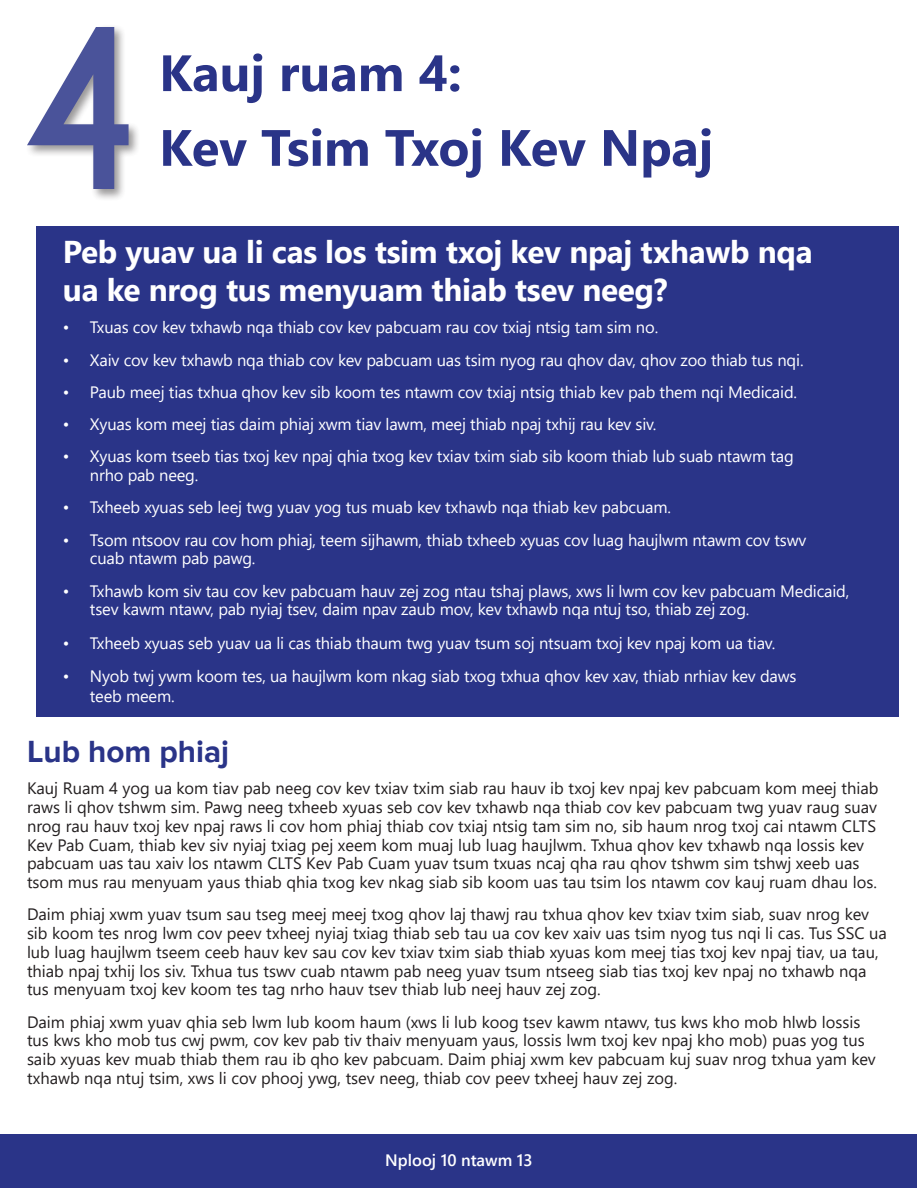
<style>
.page{position:relative;width:918px;height:1188px;background:#fff}
.page>*{position:absolute;margin:0;border:0;box-sizing:border-box;transform-origin:0 0}
.t1{font:700 51px/74.7px "Segoe UI";color:#2a3488}
.t2{font:700 31.5px/37.8px "Segoe UI";letter-spacing:-.01em;color:#fff}
.t3{font:700 31.5px "Proxima Nova";color:#2a3488}
.t4{font:16.5px/18.8px "Segoe UI";color:#231f20}
.t5{font:16.5px/18.8px "Segoe UI";letter-spacing:-.01em;color:#fff}
.t6{font:600 16.5px "Segoe UI";color:#fff}
</style>
<div class="page">
<div style="left:37px;top:227px;width:862px;height:490px;background:#2a3488"></div>
<div style="left:25px;top:24px;width:116px;height:178px;background:#231f20;opacity:.55"></div>
<svg style="left:27px;top:27px;width:102px;height:162px"></svg>
<div style="left:1px;top:1135px;width:916px;height:53px;background:#2a3488"></div>
<h1 class="t1" style="left:159px;top:32px;width:556px">Kauj ruam 4:<br>Kev Tsim Txoj Kev Npaj</h1>
<h2 class="t2" style="left:63px;top:231px;width:751px">Peb yuav ua li cas los tsim txoj kev npaj txhawb nqa ua ke nrog tus menyuam thiab tsev neeg?</h2>
<p class="t5" style="left:63px;top:317px;width:597px">• Txuas cov kev txhawb nqa thiab cov kev pabcuam rau cov txiaj ntsig tam sim no.</p>
<p class="t5" style="left:63px;top:349px;width:742px">• Xaiv cov kev txhawb nqa thiab cov kev pabcuam uas tsim nyog rau qhov dav, qhov zoo thiab tus nqi.</p>
<p class="t5" style="left:63px;top:381px;width:736px">• Paub meej tias txhua qhov kev sib koom tes ntawm cov txiaj ntsig thiab kev pab them nqi Medicaid.</p>
<p class="t5" style="left:63px;top:413px;width:595px">• Xyuas kom meej tias daim phiaj xwm tiav lawm, meej thiab npaj txhij rau kev siv.</p>
<p class="t5" style="left:90px;top:446px;width:705px;text-indent:-27px">• Xyuas kom tseeb tias txoj kev npaj qhia txog kev txiav txim siab sib koom thiab lub suab ntawm tag nrho pab neeg.</p>
<p class="t5" style="left:63px;top:497px;width:610px">• Txheeb xyuas seb leej twg yuav yog tus muab kev txhawb nqa thiab kev pabcuam.</p>
<p class="t5" style="left:90px;top:529px;width:718px;text-indent:-27px">• Tsom ntsoov rau cov hom phiaj, teem sijhawm, thiab txheeb xyuas cov luag haujlwm ntawm cov tswv cuab ntawm pab pawg.</p>
<p class="t5" style="left:90px;top:580px;width:761px;text-indent:-27px">• Txhawb kom siv tau cov kev pabcuam hauv zej zog ntau tshaj plaws, xws li lwm cov kev pabcuam Medicaid, tsev kawm ntawv, pab nyiaj tsev, daim npav zaub mov, kev txhawb nqa ntuj tso, thiab zej zog.</p>
<p class="t5" style="left:63px;top:632px;width:714px">• Txheeb xyuas seb yuav ua li cas thiab thaum twg yuav tsum soj ntsuam txoj kev npaj kom ua tiav.</p>
<p class="t5" style="left:90px;top:665px;width:708px;line-height:19.8px;text-indent:-27px">• Nyob twj ywm koom tes, ua haujlwm kom nkag siab txog txhua qhov kev xav, thiab nrhiav kev daws teeb meem.</p>
<h2 class="t3" style="left:27px;top:734px;width:204px">Lub hom phiaj</h2>
<p class="t4" style="left:27px;top:778px;width:853px">Kauj Ruam 4 yog ua kom tiav pab neeg cov kev txiav txim siab rau hauv ib txoj kev npaj kev pabcuam kom meej thiab raws li qhov tshwm sim. Pawg neeg txheeb xyuas seb cov kev txhawb nqa thiab cov kev pabcuam twg yuav raug suav nrog rau hauv txoj kev npaj raws li cov hom phiaj thiab cov txiaj ntsig tam sim no, sib haum nrog txoj cai ntawm CLTS Kev Pab Cuam, thiab kev siv nyiaj txiag pej xeem kom muaj lub luag haujlwm. Txhua qhov kev txhawb nqa lossis kev pabcuam uas tau xaiv los ntawm CLTS Kev Pab Cuam yuav tsum txuas ncaj qha rau qhov tshwm sim tshwj xeeb uas tsom mus rau menyuam yaus thiab qhia txog kev nkag siab sib koom uas tau tsim los ntawm cov kauj ruam dhau los.</p>
<p class="t4" style="left:27px;top:904px;width:861px">Daim phiaj xwm yuav tsum sau tseg meej meej txog qhov laj thawj rau txhua qhov kev txiav txim siab, suav nrog kev sib koom tes nrog lwm cov peev txheej nyiaj txiag thiab seb tau ua cov kev xaiv uas tsim nyog tus nqi li cas. Tus SSC ua lub luag haujlwm tseem ceeb hauv kev sau cov kev txiav txim siab thiab xyuas kom meej tias txoj kev npaj tiav, ua tau, thiab npaj txhij los siv. Txhua tus tswv cuab ntawm pab neeg yuav tsum ntseeg siab tias txoj kev npaj no txhawb nqa tus menyuam txoj kev koom tes tag nrho hauv tsev thiab lub neej hauv zej zog.</p>
<p class="t4" style="left:27px;top:1011px;width:850px">Daim phiaj xwm yuav qhia seb lwm lub koom haum (xws li lub koog tsev kawm ntawv, tus kws kho mob hlwb lossis tus kws kho mob tus cwj pwm, cov kev pab tiv thaiv menyuam yaus, lossis lwm txoj kev npaj kho mob) puas yog tus saib xyuas kev muab thiab them rau ib qho kev pabcuam. Daim phiaj xwm kev pabcuam kuj suav nrog txhua yam kev txhawb nqa ntuj tsim, xws li cov phooj ywg, tsev neeg, thiab cov peev txheej hauv zej zog.</p>
<p class="t6" style="left:385px;top:1145px;width:149px">Nplooj 10 ntawm 13</p>
</div>
